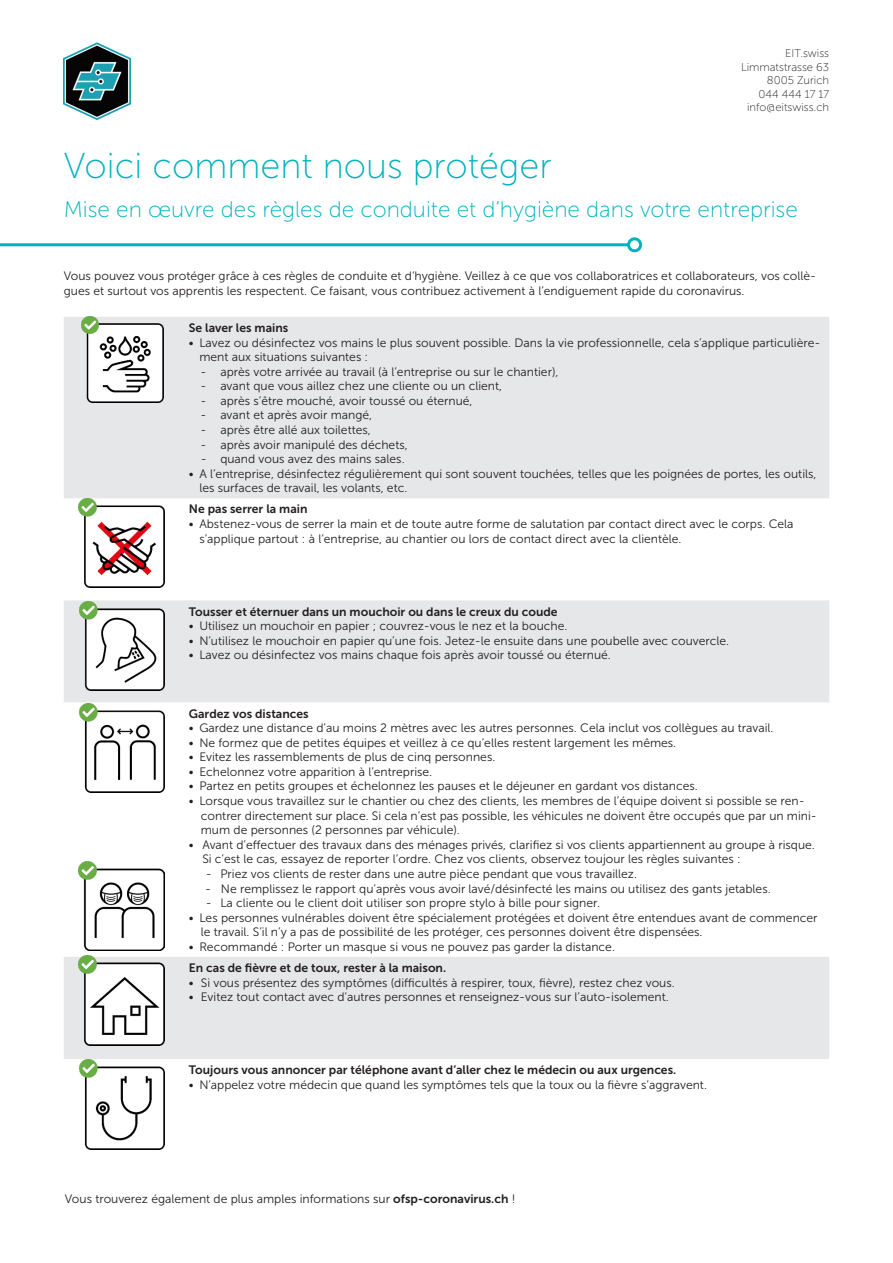
<style>
.page{position:relative;width:893px;height:1263px;background:#fff}
.page>*{position:absolute;margin:0;border:0;box-sizing:border-box;transform-origin:0 0}
.VSE_GB_Spitzmarke{font:36px "Museo Sans 100";color:#00b3bd}
.VSE_GB_Spitzmarke-2{font:22.5px "Museo Sans 100";color:#00b3bd}
.t1{font:12.15px/14.5px "Museo Sans 300";color:#231f20}
.t2{font:12.15px "Museo Sans 700";color:#231f20}
.t3{font:11.25px "Museo Sans 100";color:#231f20}
.s1{font-family:"Museo Sans 700"}
</style>
<div class="page">
<img style="left:64px;top:43px;width:67px;height:76px">
<hr style="left:0;top:243px;width:629px;height:3px;background:#00b3bd">
<div style="left:627px;top:237px;width:15px;height:15px;border:3px solid #00b3bd;border-radius:50%"></div>
<div style="left:64px;top:317px;width:765px;height:181px;background:#e6e7e9"></div>
<svg style="left:64px;top:600px;width:765px;height:459px"></svg>
<img style="left:81px;top:316px;width:83px;height:87px">
<img style="left:79px;top:499px;width:85px;height:89px">
<img style="left:79px;top:601px;width:86px;height:89px">
<img style="left:79px;top:703px;width:86px;height:90px">
<img style="left:79px;top:956px;width:85px;height:89px">
<img style="left:79px;top:1060px;width:86px;height:89px">
<img style="left:79px;top:861px;width:85px;height:89px">
<p class="t3" style="left:785px;top:48px;width:45px">EIT.swiss</p>
<p class="t3" style="left:741px;top:61px;width:90px">Limmatstrasse 63</p>
<p class="t3" style="left:767px;top:75px;width:64px">8005 Zurich</p>
<p class="t3" style="left:758px;top:88px;width:72px">044 444 17 17</p>
<p class="t3" style="left:747px;top:102px;width:84px">info@eitswiss.ch</p>
<p class="VSE_GB_Spitzmarke" style="left:64px;top:147px;width:489px">Voici comment nous protéger</p>
<p class="VSE_GB_Spitzmarke-2" style="left:64px;top:198px;width:736px">Mise en œuvre des règles de conduite et d’hygiène dans votre entreprise</p>
<p class="t1" style="left:64px;top:269px;width:754px">Vous pouvez vous protéger grâce à ces règles de conduite et d‘hygiène. Veillez à ce que vos collaboratrices et collaborateurs, vos collè&shy;gues et surtout vos apprentis les respectent. Ce faisant, vous contribuez activement à l’endiguement rapide du coronavirus.</p>
<p class="t2" style="left:189px;top:321px;width:101px">Se laver les mains</p>
<p class="t1" style="left:199px;top:335px;width:622px;text-indent:-10px">• Lavez ou désinfectez vos mains le plus souvent possible. Dans la vie professionnelle, cela s’applique particulière&shy;ment aux situations suivantes :</p>
<p class="t1" style="left:201px;top:364px;width:359px">- après votre arrivée au travail (à l’entreprise ou sur le chantier),</p>
<p class="t1" style="left:201px;top:379px;width:303px">- avant que vous aillez chez une cliente ou un client,</p>
<p class="t1" style="left:201px;top:393px;width:273px">- après s’être mouché, avoir toussé ou éternué,</p>
<p class="t1" style="left:201px;top:408px;width:173px">- avant et après avoir mangé,</p>
<p class="t1" style="left:201px;top:423px;width:172px">- après être allé aux toilettes,</p>
<p class="t1" style="left:201px;top:437px;width:209px">- après avoir manipulé des déchets,</p>
<p class="t1" style="left:201px;top:452px;width:205px">- quand vous avez des mains sales.</p>
<p class="t1" style="left:199px;top:466px;width:619px;text-indent:-10px">• A l’entreprise, désinfectez régulièrement qui sont souvent touchées, telles que les poignées de portes, les outils, les surfaces de travail, les volants, etc.</p>
<p class="t2" style="left:189px;top:502px;width:120px">Ne pas serrer la main</p>
<p class="t1" style="left:199px;top:517px;width:596px;text-indent:-10px">• Abstenez-vous de serrer la main et de toute autre forme de salutation par contact direct avec le corps. Cela s’applique partout : à l’entreprise, au chantier ou lors de contact direct avec la clientèle.</p>
<p class="t2" style="left:189px;top:604px;width:370px">Tousser et éternuer dans un mouchoir ou dans le creux du coude</p>
<p class="t1" style="left:189px;top:619px;width:380px">• Utilisez un mouchoir en papier ; couvrez-vous le nez et la bouche.</p>
<p class="t1" style="left:189px;top:633px;width:542px">• N’utilisez le mouchoir en papier qu’une fois. Jetez-le ensuite dans une poubelle avec couvercle.</p>
<p class="t1" style="left:189px;top:648px;width:424px">• Lavez ou désinfectez vos mains chaque fois après avoir toussé ou éternué.</p>
<p class="t2" style="left:189px;top:707px;width:121px">Gardez vos distances</p>
<p class="t1" style="left:189px;top:721px;width:586px">• Gardez une distance d’au moins 2 mètres avec les autres personnes. Cela inclut vos collègues au travail.</p>
<p class="t1" style="left:189px;top:735px;width:489px">• Ne formez que de petites équipes et veillez à ce qu’elles restent largement les mêmes.</p>
<p class="t1" style="left:189px;top:750px;width:308px">• Evitez les rassemblements de plus de cinq personnes.</p>
<p class="t1" style="left:189px;top:764px;width:245px">• Echelonnez votre apparition à l’entreprise.</p>
<p class="t1" style="left:189px;top:779px;width:510px">• Partez en petits groupes et échelonnez les pauses et le déjeuner en gardant vos distances.</p>
<p class="t1" style="left:201px;top:794px;width:618px;text-indent:-12px">• Lorsque vous travaillez sur le chantier ou chez des clients, les membres de l’équipe doivent si possible se ren&shy;contrer directement sur place. Si cela n’est pas possible, les véhicules ne doivent être occupés que par un mini&shy;mum de personnes (2 personnes par véhicule).</p>
<p class="t1" style="left:202px;top:837px;width:614px;text-indent:-13px">• Avant d’effectuer des travaux dans des ménages privés, clarifiez si vos clients appartiennent au groupe à risque.<br>Si c’est le cas, essayez de reporter l’ordre. Chez vos clients, observez toujour les règles suivantes :</p>
<p class="t1" style="left:206px;top:866px;width:433px">- Priez vos clients de rester dans une autre pièce pendant que vous travaillez.</p>
<p class="t1" style="left:205px;top:881px;width:567px">- Ne remplissez le rapport qu’après vous avoir lavé/désinfecté les mains ou utilisez des gants jetables.</p>
<p class="t1" style="left:206px;top:896px;width:396px">- La cliente ou le client doit utiliser son propre stylo à bille pour signer.</p>
<p class="t1" style="left:201px;top:910px;width:618px;text-indent:-12px">• Les personnes vulnérables doivent être spécialement protégées et doivent être entendues avant de commencer le travail. S’il n’y a pas de possibilité de les protéger, ces personnes doivent être dispensées.</p>
<p class="t1" style="left:189px;top:939px;width:428px">• Recommandé : Porter un masque si vous ne pouvez pas garder la distance.</p>
<p class="t2" style="left:189px;top:961px;width:259px">En cas de fièvre et de toux, rester à la maison.</p>
<p class="t1" style="left:189px;top:975px;width:487px">• Si vous présentez des symptômes (difficultés à respirer, toux, fièvre), restez chez vous.</p>
<p class="t1" style="left:189px;top:990px;width:481px">• Evitez tout contact avec d’autres personnes et renseignez-vous sur l’auto-isolement.</p>
<p class="t2" style="left:189px;top:1063px;width:489px">Toujours vous annoncer par téléphone avant d’aller chez le médecin ou aux urgences.</p>
<p class="t1" style="left:189px;top:1077px;width:520px">• N’appelez votre médecin que quand les symptômes tels que la toux ou la fièvre s’aggravent.</p>
<p class="t1" style="left:65px;top:1191px;width:452px">Vous trouverez également de plus amples informations sur <span class="s1">ofsp-coronavirus.ch</span> !</p>
</div>
